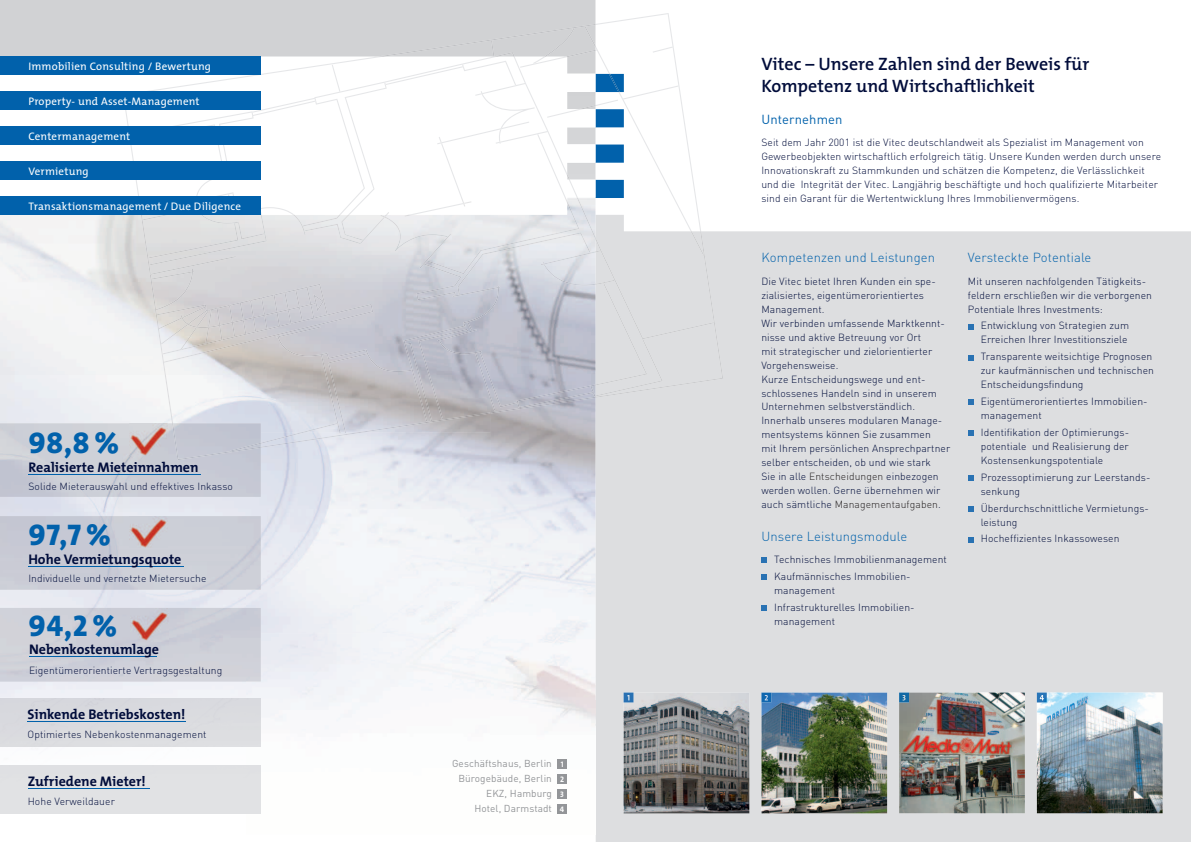
<style>
.page{position:relative;width:1191px;height:842px;background:#fff}
.page>*{position:absolute;margin:0;border:0;box-sizing:border-box;transform-origin:0 0}
.t1{font:30px "The Mix CV Extra Bld Caps";color:#0161ab}
.t2{font:700 18px/22px "The Mix CV Semi";color:#000c3a}
.t3{font:14px "The Mix CV Bold";color:#000c3a}
.t4{font:300 13px "DIN";letter-spacing:.01em;color:#0161ab}
.t5{font:13px "DIN";letter-spacing:.01em;color:#0161ab}
.t6{font:11px "The Mix CV";letter-spacing:.02em;color:#fff}
.t7{font:300 10.3px/14px "DIN";letter-spacing:.01em;color:#000c3a}
.t8{font:10px/15px "DIN";letter-spacing:.01em;color:#939598;text-align:right}
.s1{font-family:"The Mix CV Bold Caps";font-size:8px;color:#fff}
.s2{color:#231f20}
</style>
<div class="page">
<div style="left:595px;top:231px;width:596px;height:611px;background:#dddee0"></div>
<img style="left:623px;top:692px;width:126px;height:121px">
<img style="left:899px;top:692px;width:126px;height:121px">
<div style="left:0;top:0;width:595px;height:57px;background:#d1d2d4"></div>
<img style="left:490px;top:415px;width:105px;height:310px">
<img style="left:245px;top:432px;width:246px;height:297px">
<img style="left:0;top:497px;width:245px;height:19px">
<svg style="left:0;top:91px;width:123px;height:106px"></svg>
<img style="left:0;top:423px;width:261px;height:74px">
<div style="left:0;top:516px;width:261px;height:74px;background:#cbcdd6"></div>
<div style="left:0;top:699px;width:261px;height:48px;background:#dadbdf"></div>
<div style="left:557px;top:759px;width:10px;height:10px;background:#939598"></div>
<div style="left:557px;top:774px;width:10px;height:10px;background:#939598"></div>
<div style="left:557px;top:789px;width:10px;height:10px;background:#939598"></div>
<div style="left:557px;top:804px;width:10px;height:10px;background:#939598"></div>
<svg style="left:761px;top:558px;width:5px;height:5px"></svg>
<svg style="left:761px;top:575px;width:5px;height:5px"></svg>
<svg style="left:761px;top:606px;width:5px;height:5px"></svg>
<hr style="left:28px;top:722px;width:158px;height:1px;background:#0161ab">
<hr style="left:28px;top:788px;width:122px;height:1px;background:#0161ab">
<img style="left:131px;top:608px;width:37px;height:33px">
<hr style="left:29px;top:656px;width:128px;height:1px;background:#0161ab">
<img style="left:130px;top:515px;width:37px;height:33px">
<hr style="left:28px;top:566px;width:156px;height:1px;background:#0161ab">
<img style="left:130px;top:423px;width:37px;height:33px">
<hr style="left:28px;top:474px;width:173px;height:1px;background:#0161ab">
<svg style="left:623px;top:692px;width:10px;height:10px"></svg>
<img style="left:761px;top:693px;width:126px;height:120px">
<svg style="left:761px;top:692px;width:10px;height:10px"></svg>
<svg style="left:899px;top:692px;width:10px;height:10px"></svg>
<img style="left:1036px;top:692px;width:126px;height:121px">
<svg style="left:1036px;top:692px;width:10px;height:10px"></svg>
<svg style="left:968px;top:324px;width:5px;height:5px"></svg>
<svg style="left:968px;top:355px;width:5px;height:5px"></svg>
<svg style="left:968px;top:400px;width:5px;height:5px"></svg>
<svg style="left:968px;top:431px;width:5px;height:5px"></svg>
<svg style="left:968px;top:476px;width:5px;height:5px"></svg>
<svg style="left:968px;top:506px;width:5px;height:5px"></svg>
<svg style="left:968px;top:537px;width:5px;height:5px"></svg>
<img style="left:427px;top:398px;width:46px;height:16px">
<img style="left:321px;top:398px;width:47px;height:16px">
<img style="left:403px;top:398px;width:24px;height:16px">
<img style="left:141px;top:398px;width:32px;height:25px">
<img style="left:475px;top:398px;width:120px;height:17px">
<img style="left:261px;top:414px;width:224px;height:34px">
<div style="left:172px;top:423px;width:89px;height:37px;background:#c2c5d1"></div>
<img style="left:516px;top:398px;width:3px;height:10px">
<img style="left:519px;top:398px;width:74px;height:10px">
<img style="left:261px;top:423px;width:76px;height:21px">
<img style="left:231px;top:443px;width:30px;height:8px">
<svg style="left:123px;top:13px;width:600px;height:385px"></svg>
<div style="left:0;top:197px;width:261px;height:18px;background:#0161ab"></div>
<div style="left:0;top:162px;width:261px;height:18px;background:#0161ab"></div>
<div style="left:0;top:127px;width:261px;height:18px;background:#0161ab"></div>
<div style="left:0;top:92px;width:261px;height:18px;background:#0161ab"></div>
<div style="left:0;top:57px;width:261px;height:18px;background:#0161ab"></div>
<p class="t6" style="left:28px;top:57px;width:184px">Immobilien Consulting / Bewertung</p>
<p class="t6" style="left:28px;top:92px;width:173px">Property- und Asset-Management</p>
<p class="t6" style="left:28px;top:127px;width:103px">Centermanagement</p>
<p class="t6" style="left:28px;top:162px;width:62px">Vermietung</p>
<p class="t6" style="left:28px;top:197px;width:214px">Transaktionsmanagement / Due Diligence</p>
<h1 class="t1" style="left:28px;top:417px;width:92px">98,8 %</h1>
<h3 class="t3" style="left:28px;top:455px;width:172px">Realisierte Mieteinnahmen</h3>
<p class="t7" style="left:28px;top:479px;width:206px">Solide Mieterauswahl und effektives Inkasso</p>
<h1 class="t1" style="left:28px;top:509px;width:84px">97,7 %</h1>
<h3 class="t3" style="left:28px;top:547px;width:155px">Hohe Vermietungsquote</h3>
<p class="t7" style="left:28px;top:571px;width:180px">Individuelle und vernetzte Mietersuche</p>
<h1 class="t1" style="left:28px;top:600px;width:90px">94,2 %</h1>
<h3 class="t3" style="left:29px;top:637px;width:131px">Nebenkostenumlage</h3>
<p class="t7" style="left:29px;top:663px;width:195px">Eigentümerorientierte Vertragsgestaltung</p>
<h3 class="t3" style="left:28px;top:703px;width:159px">Sinkende Betriebskosten!</h3>
<p class="t7" style="left:28px;top:727px;width:181px">Optimiertes Nebenkostenmanagement</p>
<h3 class="t3" style="left:28px;top:769px;width:120px">Zufriedene Mieter!</h3>
<p class="t7" style="left:28px;top:794px;width:89px">Hohe Verweildauer</p>
<p class="t8" style="left:452px;top:756px;width:114px">Geschäftshaus, Berlin <span class="s1">1<br></span>Bürogebäude, Berlin <span class="s1">2<br></span>EKZ, Hamburg <span class="s1">3<br></span>Hotel, Darmstadt <span class="s1">4</span></p>
<h2 class="t2" style="left:761px;top:52px;width:329px">Vitec – Unsere Zahlen sind der Beweis für<br>Kompetenz und Wirtschaftlichkeit</h2>
<p class="t5" style="left:761px;top:111px;width:83px">Unternehmen</p>
<p class="t7" style="left:761px;top:136px;width:401px">Seit dem Jahr 2001 ist die Vitec deutsch landweit als Spezialist im Management von<br>Ge werbeobjekten wirtschaftlich erfolgreich tätig. Unsere Kunden werden durch unsere Innovationskraft zu Stammkunden und schätzen die Kompetenz, die Verlässlichkeit und die Integrität der Vitec. Langjährig beschäftigte und hoch qualifizierte Mitarbeiter sind ein Garant für die Wertentwicklung Ihres Immobilienvermögens.</p>
<p class="t4" style="left:761px;top:249px;width:175px">Kompetenzen und Leistungen</p>
<p class="t7" style="left:761px;top:274px;width:190px">Die Vitec bietet Ihren Kunden ein spe&shy;zialisiertes, eigentümerorientiertes Management.<br>Wir verbinden umfassende Marktkennt&shy;nisse und aktive Betreuung vor Ort<br>mit strategischer und zielorientierter Vorgehensweise.<br>Kurze Entscheidungswege und ent&shy;schlossenes Handeln sind in unserem Unternehmen selbstverständlich.<br>Innerhalb unseres modularen Manage&shy;mentsystems können Sie zusammen<br>mit Ihrem persönlichen Ansprechpartner selber entscheiden, ob und wie stark<br>Sie in alle <span class="s2">Entscheidungen</span> einbezogen werden wollen. Gerne übernehmen wir auch sämtliche <span class="s2">Managementaufgaben</span>.</p>
<p class="t4" style="left:761px;top:528px;width:147px">Unsere Leistungs module</p>
<p class="t7" style="left:774px;top:551px;width:174px;line-height:16.8px">Technisches Immobilienmanagement<br>Kaufmännisches Immobilien-</p>
<p class="t7" style="left:774px;top:582px;width:142px;line-height:16.8px">management<br>Infrastrukturelles Immobilien-</p>
<p class="t7" style="left:774px;top:614px;width:63px">management</p>
<p class="t4" style="left:968px;top:249px;width:125px">Versteckte Potentiale</p>
<p class="t7" style="left:968px;top:274px;width:185px">Mit unseren nachfolgenden Tätigkeits&shy;feldern erschließen wir die verborgenen<br>Potentiale Ihres Investments:</p>
<p class="t7" style="left:980px;top:318px;width:150px">Entwicklung von Strategien zum<br>Erreichen Ihrer Investitionsziele</p>
<p class="t7" style="left:980px;top:349px;width:175px">Transparente weitsichtige Prognosen zur kaufmännischen und technischen<br>Entscheidungsfindung</p>
<p class="t7" style="left:980px;top:394px;width:168px">Eigentümerorientiertes Immobilien&shy;management</p>
<p class="t7" style="left:980px;top:425px;width:150px;text-align:justify">Identifikation der Optimierungs&shy;potentiale und Realisierung der Kosten senkungspotentiale</p>
<p class="t7" style="left:980px;top:470px;width:171px">Prozessoptimierung zur Leerstands&shy;senkung</p>
<p class="t7" style="left:980px;top:501px;width:170px">Überdurchschnittliche Vermietungs&shy;leistung</p>
<p class="t7" style="left:980px;top:532px;width:140px">Hocheffizientes Inkassowesen</p>
</div>
